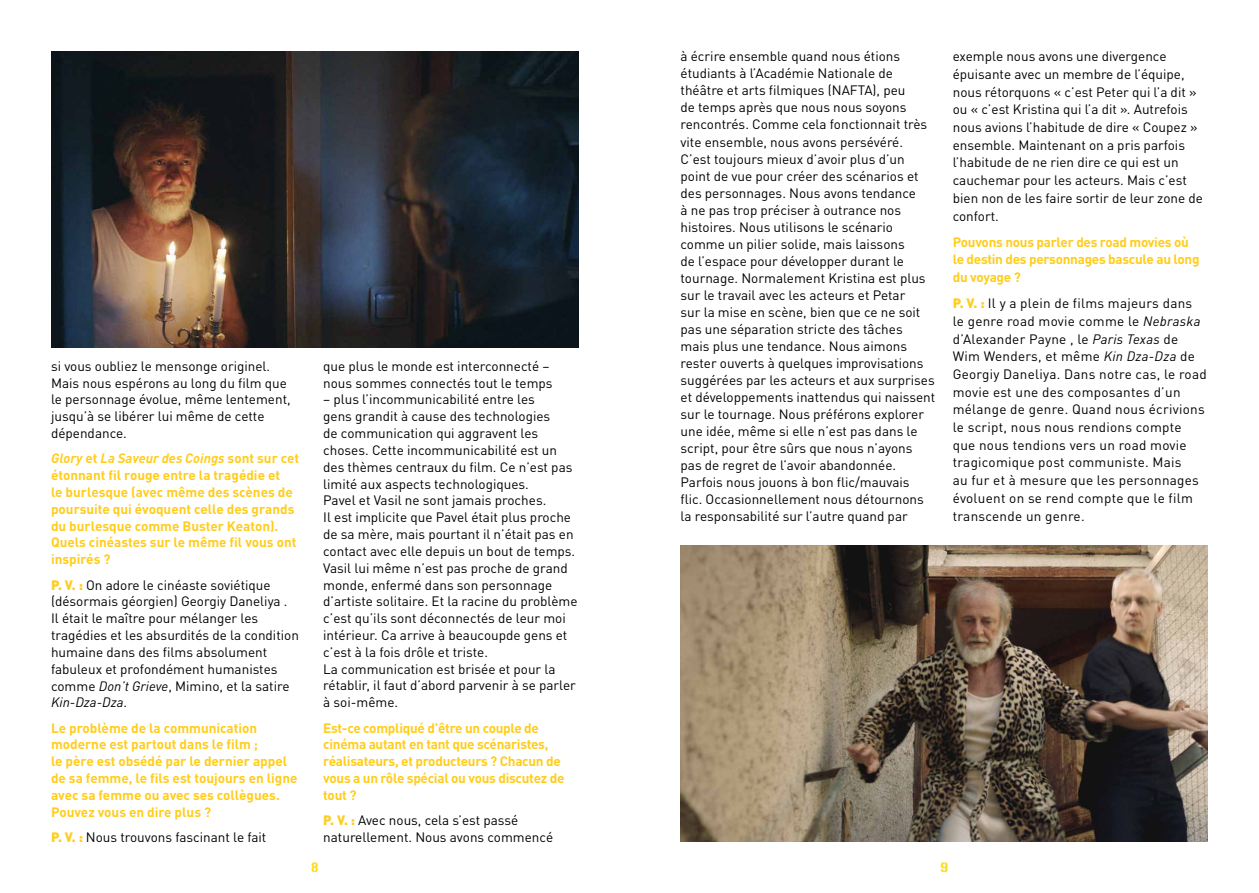
<style>
.page{position:relative;width:1259px;height:893px;background:#fff}
.page>*{position:absolute;margin:0;border:0;box-sizing:border-box;transform-origin:0 0}
.t1{font:13.5px/16.8px "DIN Pro";color:#000}
.t2{font:700 13.5px/16.8px "DIN Pro";letter-spacing:-.005em;color:#ffcd1c}
.t3{font:13.5px/17.7px "DIN Pro";letter-spacing:.02em;color:#000}
.t4{font:12px "Gunplay";color:#ffde14}
.s1{font-style:italic}
.s2{font-weight:900;color:#ffcd1c}
</style>
<div class="page">
<img style="left:51px;top:51px;width:527px;height:297px">
<img style="left:680px;top:545px;width:528px;height:297px">
<p class="t1" style="left:51px;top:356px;width:241px">si vous oubliez le mensonge originel.<br>Mais nous espérons au long du film que le personnage évolue, même lentement, jusqu’à se libérer lui même de cette dépendance.</p>
<p class="t2" style="left:51px;top:448px;width:250px"><span class="s1">Glory</span> et <span class="s1">La Saveur des Coings</span> sont sur cet étonnant fil rouge entre la tragédie et<br>le burlesque (avec même des scènes de poursuite qui évoquent celle des grands du burlesque comme Buster Keaton).<br>Quels cinéastes sur le même fil vous ont inspirés ?</p>
<p class="t1" style="left:51px;top:575px;width:249px"><span class="s2">P. V. :</span> On adore le cinéaste soviétique (désormais géorgien) Georgiy Daneliya .<br>Il était le maître pour mélanger les tragédies et les absurdités de la condition humaine dans des films absolument fabuleux et profondément humanistes comme <span class="s1">Don’t Grieve</span>, Mimino, et la satire <span class="s1">Kin-Dza-Dza</span>.</p>
<p class="t2" style="left:51px;top:718px;width:248px">Le problème de la communication moderne est partout dans le film ;<br>le père est obsédé par le dernier appel de sa femme, le fils est toujours en ligne avec sa femme ou avec ses collègues.<br>Pouvez vous en dire plus ?</p>
<p class="t1" style="left:51px;top:827px;width:217px"><span class="s2">P. V. :</span> Nous trouvons fascinant le fait</p>
<p class="t1" style="left:323px;top:356px;width:231px">que plus le monde est interconnecté – nous sommes connectés tout le temps</p>
<p class="t1" style="left:323px;top:390px;width:256px">– plus l’incommunicabilité entre les<br>gens grandit à cause des technologies<br>de communication qui aggravent les choses. Cette incommunicabilité est un des thèmes centraux du film. Ce n’est pas limité aux aspects technologiques.<br>Pavel et Vasil ne sont jamais proches.<br>Il est implicite que Pavel était plus proche de sa mère, mais pourtant il n’était pas en contact avec elle depuis un bout de temps.<br>Vasil lui même n’est pas proche de grand monde, enfermé dans son personnage d’artiste solitaire. Et la racine du problème c’est qu’ils sont déconnectés de leur moi intérieur. Ca arrive à beaucoupde gens et c’est à la fois drôle et triste.<br>La communication est brisée et pour la rétablir, il faut d’abord parvenir à se parler à soi-même.</p>
<p class="t2" style="left:323px;top:718px;width:243px">Est-ce compliqué d’être un couple de cinéma autant en tant que scénaristes, réalisateurs, et producteurs ? Chacun de vous a un rôle spécial ou vous discutez de tout ?</p>
<p class="t1" style="left:323px;top:811px;width:231px"><span class="s2">P. V. :</span> Avec nous, cela s’est passé naturellement. Nous avons commencé</p>
<p class="t1" style="left:680px;top:47px;width:256px">à écrire ensemble quand nous étions étudiants à l’Académie Nationale de théâtre et arts filmiques (NAFTA), peu<br>de temps après que nous nous soyons rencontrés. Comme cela fonctionnait très vite ensemble, nous avons persévéré.<br>C’est toujours mieux d’avoir plus d’un point de vue pour créer des scénarios et des personnages. Nous avons tendance<br>à ne pas trop préciser à outrance nos histoires. Nous utilisons le scénario comme un pilier solide, mais laissons<br>de l’espace pour développer durant le tournage. Normalement Kristina est plus sur le travail avec les acteurs et Petar<br>sur la mise en scène, bien que ce ne soit pas une séparation stricte des tâches<br>mais plus une tendance. Nous aimons rester ouverts à quelques improvisations suggérées par les acteurs et aux surprises et développements inattendus qui naissent sur le tournage. Nous préférons explorer une idée, même si elle n’est pas dans le script, pour être sûrs que nous n’ayons pas de regret de l’avoir abandonnée.<br>Parfois nous jouons à bon flic/mauvais<br>flic. Occasionnellement nous détournons la responsabilité sur l’autre quand par</p>
<p class="t1" style="left:952px;top:46px;width:252px;line-height:17.7px">exemple nous avons une divergence épuisante avec un membre de l’équipe, nous rétorquons « c’est Peter qui l’a dit » ou « c’est Kristina qui l’a dit ». Autrefois nous avions l’habitude de dire « Coupez » ensemble. Maintenant on a pris parfois l’habitude de ne rien dire ce qui est un cauchemar pour les acteurs. Mais c’est bien non de les faire sortir de leur zone de confort.</p>
<p class="t2" style="left:952px;top:231px;width:248px;line-height:17.7px">Pouvons nous parler des road movies où le destin des personnages bascule au long du voyage ?</p>
<p class="t3" style="left:952px;top:293px;width:255px"><span class="s2">P. V. :</span> Il y a plein de films majeurs dans le genre road movie comme le <span class="s1">Nebraska </span>d’Alexander Payne , le <span class="s1">Paris Texas</span> de Wim Wenders, et même <span class="s1">Kin Dza-Dza</span> de Georgiy Daneliya. Dans notre cas, le road movie est une des composantes d’un mélange de genre. Quand nous écrivions le script, nous nous rendions compte que nous tendions vers un road movie tragicomique post communiste. Mais<br>au fur et à mesure que les personnages évoluent on se rend compte que le film transcende un genre.</p>
<p class="t4" style="left:311px;top:860px;width:9px">8</p>
<p class="t4" style="left:940px;top:860px;width:9px">9</p>
</div>
